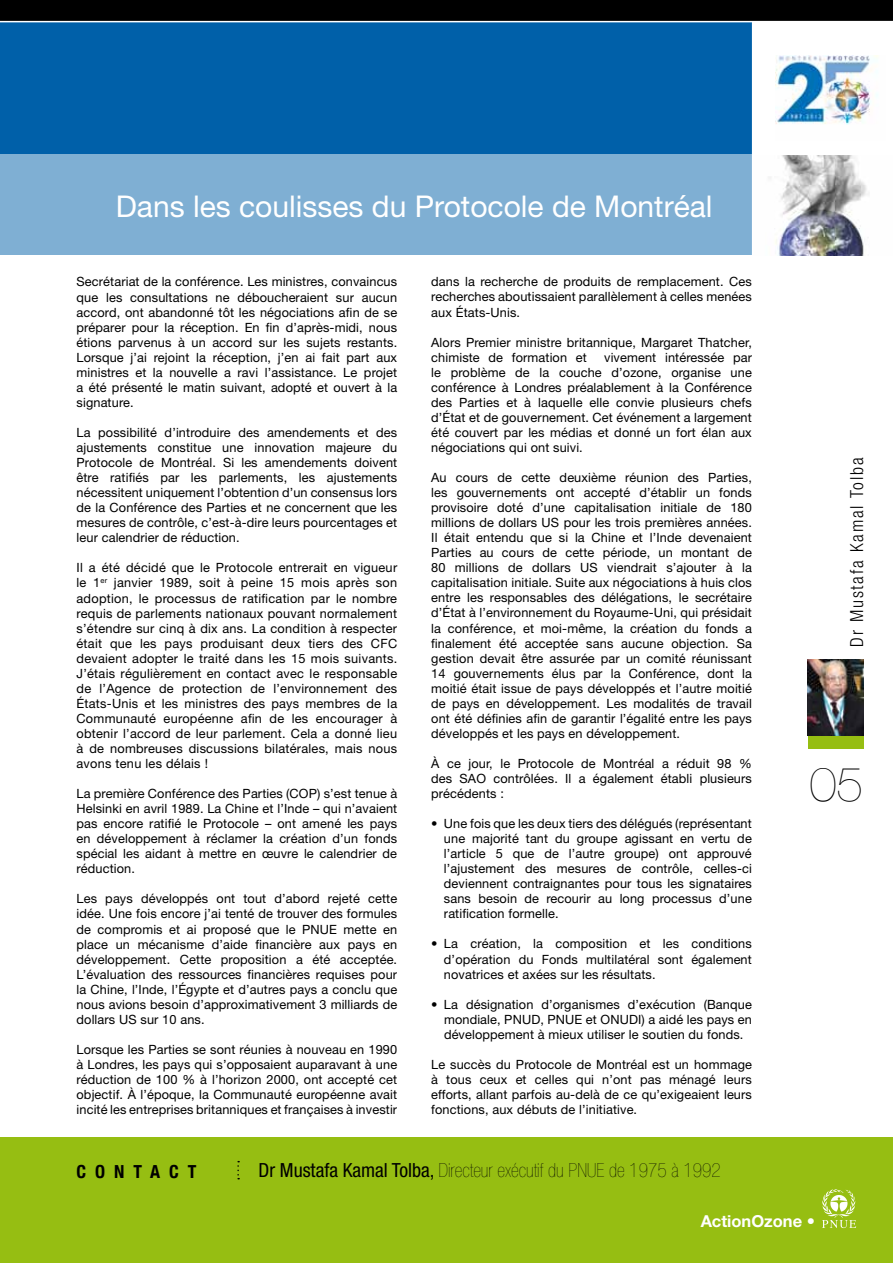
<style>
.page{position:relative;width:893px;height:1263px;background:#fff}
.page>*{position:absolute;margin:0;border:0;box-sizing:border-box;transform-origin:0 0}
.t1{font:200 48px "Helvetica Neue";color:#000}
.t2{font:30px "Helvetica Neue";color:#fff}
.t3{font:900 condensed 19.5px "Helvetica Neue";color:#000}
.t4{font:300 condensed 18px "Helvetica Neue";letter-spacing:.1em;color:#000}
.t5{font:700 condensed 18px "Helvetica Neue";letter-spacing:.5em;color:#000}
.t6{font:700 16.5px "Helvetica Neue";color:#fff}
.t7{font:12.75px/15px "Helvetica Neue";letter-spacing:.01em;color:#000;text-align:justify}
.s1{font-weight:400}
</style>
<div class="page">
<div style="left:0;top:1137px;width:893px;height:126px;background:#96be12"></div>
<div style="left:0;top:0;width:893px;height:21px;background:#000"></div>
<div style="left:0;top:22px;width:893px;height:233px;background:#0060a9"></div>
<img style="left:753px;top:155px;width:140px;height:100px">
<div style="left:808px;top:736px;width:55px;height:12px;background:#96be12"></div>
<hr style="left:752px;top:22px;width:1px;height:233px;background:#fff">
<div style="left:0;top:155px;width:752px;height:100px;background:#7fafd3"></div>
<div style="left:753px;top:22px;width:140px;height:133px;background:#fff"></div>
<img style="left:775px;top:55px;width:103px;height:70px">
<svg style="left:237px;top:1161px;width:2px;height:18px"></svg>
<img style="left:808px;top:660px;width:55px;height:76px">
<svg style="left:822px;top:1189px;width:34px;height:39px"></svg>
<h2 class="t2" style="left:116px;top:188px;width:598px">Dans les coulisses du Protocole de Montréal</h2>
<p class="t7" style="left:77px;top:274px;width:322px">Secrétariat de la conférence. Les ministres, convaincus que les consultations ne déboucheraient sur aucun accord, ont abandonné tôt les négociations afin de se préparer pour la réception. En fin d’après-midi, nous étions parvenus à un accord sur les sujets restants.<br>Lorsque j’ai rejoint la réception, j’en ai fait part aux ministres et la nouvelle a ravi l’assistance. Le projet a été présenté le matin suivant, adopté et ouvert à la signature.</p>
<p class="t7" style="left:77px;top:425px;width:322px">La possibilité d’introduire des amendements et des ajustements constitue une innovation majeure du Protocole de Montréal. Si les amendements doivent être ratifiés par les parlements, les ajustements nécessitent uniquement l’obtention d’un consensus lors de la Conférence des Parties et ne concernent que les mesures de contrôle, c’est-à-dire leurs pourcentages et leur calendrier de réduction.</p>
<p class="t7" style="left:77px;top:560px;width:322px">Il a été décidé que le Protocole entrerait en vigueur le 1<sup>er</sup> janvier 1989, soit à peine 15 mois après son adoption, le processus de ratification par le nombre requis de parlements nationaux pouvant normalement s’étendre sur cinq à dix ans. La condition à respecter était que les pays produisant deux tiers des CFC devaient adopter le traité dans les 15 mois suivants.<br>J’étais régulièrement en contact avec le responsable de l’Agence de protection de l’environnement des États-Unis et les ministres des pays membres de la Communauté européenne afin de les encourager à obtenir l’accord de leur parlement. Cela a donné lieu à de nombreuses discussions bilatérales, mais nous avons tenu les délais !</p>
<p class="t7" style="left:77px;top:786px;width:322px">La première Conférence des Parties (COP) s’est tenue à Helsinki en avril 1989. La Chine et l’Inde – qui n’avaient pas encore ratifié le Protocole – ont amené les pays en développement à réclamer la création d’un fonds spécial les aidant à mettre en œuvre le calendrier de réduction.</p>
<p class="t7" style="left:77px;top:891px;width:322px">Les pays développés ont tout d’abord rejeté cette idée. Une fois encore j’ai tenté de trouver des formules de compromis et ai proposé que le PNUE mette en place un mécanisme d’aide financière aux pays en développement. Cette proposition a été acceptée.<br>L’évaluation des ressources financières requises pour la Chine, l’Inde, l’Égypte et d’autres pays a conclu que nous avions besoin d’approximativement 3 milliards de dollars US sur 10 ans.</p>
<p class="t7" style="left:77px;top:1042px;width:322px">Lorsque les Parties se sont réunies à nouveau en 1990 à Londres, les pays qui s’opposaient auparavant à une réduction de 100 % à l’horizon 2000, ont accepté cet objectif. À l’époque, la Communauté européenne avait incité les entreprises britanniques et françaises à investir</p>
<p class="t7" style="left:431px;top:274px;width:322px">dans la recherche de produits de remplacement. Ces recherches aboutissaient parallèlement à celles menées aux États-Unis.</p>
<p class="t7" style="left:431px;top:334px;width:322px">Alors Premier ministre britannique, Margaret Thatcher, chimiste de formation et</p>
<p class="t7" style="left:431px;top:349px;width:322px;text-indent:173px">vivement intéressée par le problème de la couche d’ozone, organise une conférence à Londres préalablement à la Conférence des Parties et à laquelle elle convie plusieurs chefs d’État et de gouvernement. Cet événement a largement été couvert par les médias et donné un fort élan aux négociations qui ont suivi.</p>
<p class="t7" style="left:431px;top:470px;width:322px">Au cours de cette deuxième réunion des Parties, les gouvernements ont accepté d’établir un fonds provisoire doté d’une capitalisation initiale de 180 millions de dollars US pour les trois premières années.<br>Il était entendu que si la Chine et l’Inde devenaient Parties au cours de cette période, un montant de 80 millions de dollars US viendrait s’ajouter à la capitalisation initiale. Suite aux négociations à huis clos entre les responsables des délégations, le secrétaire d’État à l’environnement du Royaume-Uni, qui présidait la conférence, et moi-même, la création du fonds a finalement été acceptée sans aucune objection. Sa gestion devait être assurée par un comité réunissant 14 gouvernements élus par la Conférence, dont la moitié était issue de pays développés et l’autre moitié de pays en développement. Les modalités de travail ont été définies afin de garantir l’égalité entre les pays développés et les pays en développement.</p>
<p class="t7" style="left:431px;top:756px;width:322px">À ce jour, le Protocole de Montréal a réduit 98 % des SAO contrôlées. Il a également établi plusieurs précédents :</p>
<p class="t7" style="left:444px;top:816px;width:309px;text-indent:-13px">• Une fois que les deux tiers des délégués (représentant une majorité tant du groupe agissant en vertu de l’article 5 que de l’autre groupe) ont approuvé l’ajustement des mesures de contrôle, celles-ci deviennent contraignantes pour tous les signataires sans besoin de recourir au long processus d’une ratification formelle.</p>
<p class="t7" style="left:444px;top:936px;width:309px;text-indent:-13px">• La création, la composition et les conditions d’opération du Fonds multilatéral sont également novatrices et axées sur les résultats.</p>
<p class="t7" style="left:444px;top:996px;width:309px;text-indent:-13px">• La désignation d’organismes d’exécution (Banque mondiale, PNUD, PNUE et ONUDI) a aidé les pays en développement à mieux utiliser le soutien du fonds.</p>
<p class="t7" style="left:431px;top:1057px;width:322px">Le succès du Protocole de Montréal est un hommage à tous ceux et celles qui n’ont pas ménagé leurs efforts, allant parfois au-delà de ce qu’exigeaient leurs fonctions, aux débuts de l’initiative.</p>
<h3 class="t4" style="left:846px;top:647px;width:191px;rotate:-90deg">Dr Mustafa Kamal Tolba</h3>
<h1 class="t1" style="left:810px;top:756px;width:55px">05</h1>
<h3 class="t5" style="left:77px;top:1161px;width:121px">CONTACT</h3>
<h3 class="t3" style="left:259px;top:1159px;width:464px"><span class="s1">Dr Mustafa Kamal Tolba,</span> Directeur exécutif du PNUE de 1975 à 1992</h3>
<p class="t6" style="left:701px;top:1210px;width:116px">ActionOzone •</p>
</div>
